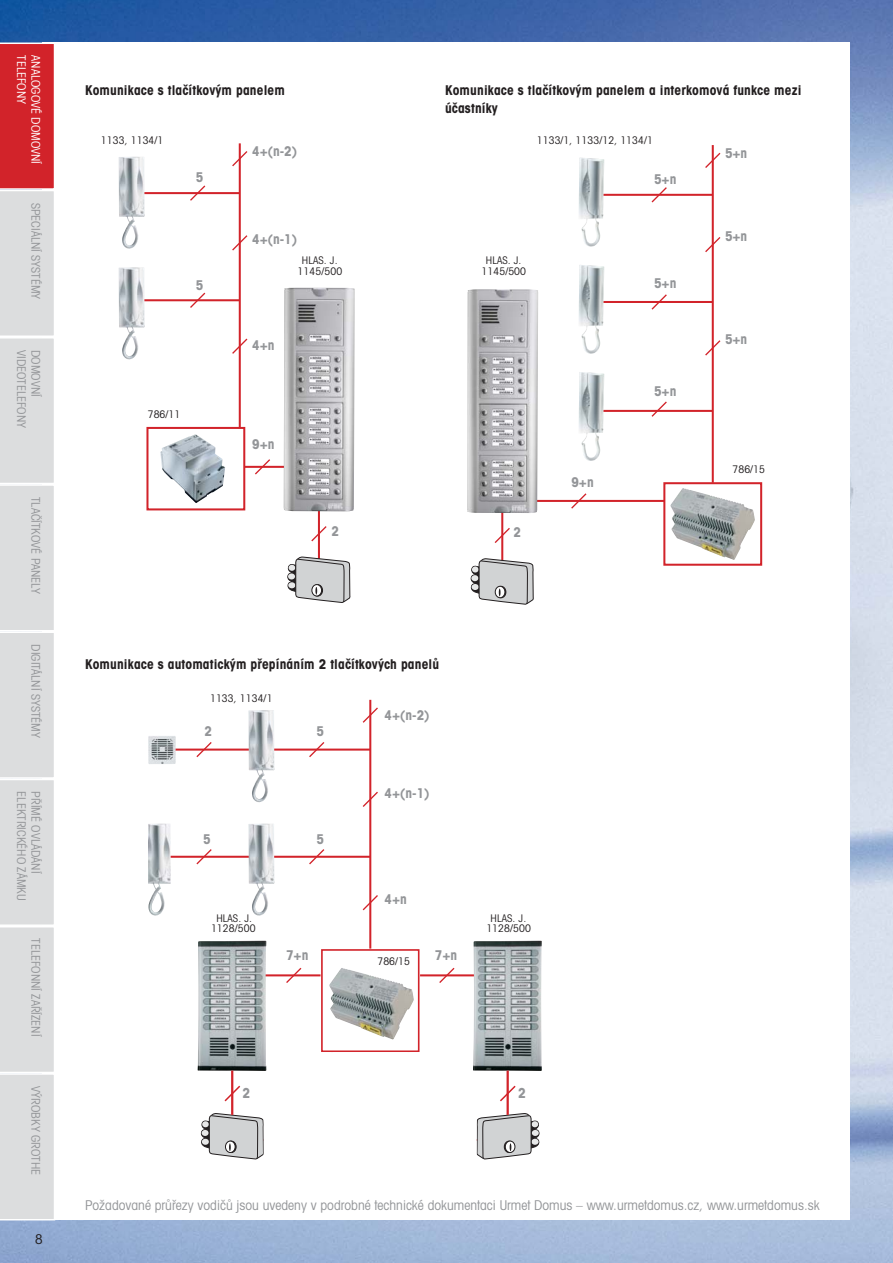
<style>
.page{position:relative;width:893px;height:1263px;background:#fff}
.page>*{position:absolute;margin:0;border:0;box-sizing:border-box;transform-origin:0 0}
.t1{font:700 condensed 13.8px "Avant Garde CE";color:#939598}
.t2{font:700 condensed 13.5px/18px "Avant Garde CE";letter-spacing:.01em;color:#231f20}
.t3{font:condensed 13.5px "Avant Garde CE";color:#939598}
.t4{font:700 condensed 13.5px "Avant Garde CE";color:#939598}
.t5{font:condensed 13.5px "Avant Garde CE";color:#231f20}
.t6{font:condensed 12px/14.4px "Avant Garde CE";color:#939598}
.t7{font:condensed 12px "Avant Garde CE";color:#fff}
.t8{font:condensed 10.5px "Avant Garde CE";letter-spacing:.01em;color:#231f20}
</style>
<div class="page">
<img style="left:0;top:0;width:893px;height:1263px">
<div style="left:43px;top:43px;width:807px;height:1177px;background:#fff"></div>
<img style="left:329px;top:968px;width:85px;height:71px">
<div style="left:321px;top:949px;width:98px;height:103px;border:2px solid #d2232a"></div>
<hr style="left:369px;top:700px;width:2px;height:248px;background:#d2232a">
<hr style="left:169px;top:856px;width:201px;height:2px;background:#d2232a">
<hr style="left:169px;top:748px;width:201px;height:3px;background:#d2232a">
<hr style="left:255px;top:974px;width:66px;height:2px;background:#d2232a">
<img style="left:197px;top:940px;width:69px;height:131px">
<hr style="left:420px;top:974px;width:65px;height:2px;background:#d2232a">
<img style="left:473px;top:940px;width:69px;height:131px">
<svg style="left:362px;top:893px;width:16px;height:19px"></svg>
<svg style="left:362px;top:790px;width:16px;height:18px"></svg>
<svg style="left:362px;top:706px;width:16px;height:18px"></svg>
<svg style="left:438px;top:967px;width:18px;height:16px"></svg>
<svg style="left:285px;top:967px;width:18px;height:16px"></svg>
<svg style="left:308px;top:849px;width:18px;height:16px"></svg>
<svg style="left:195px;top:849px;width:18px;height:16px"></svg>
<svg style="left:308px;top:742px;width:18px;height:15px"></svg>
<svg style="left:195px;top:742px;width:18px;height:16px"></svg>
<img style="left:149px;top:736px;width:27px;height:28px">
<img style="left:149px;top:824px;width:22px;height:92px">
<img style="left:248px;top:824px;width:26px;height:92px">
<img style="left:248px;top:710px;width:26px;height:92px">
<div style="left:146px;top:427px;width:99px;height:83px;border:2px solid #d2232a"></div>
<hr style="left:239px;top:143px;width:2px;height:285px;background:#d2232a">
<hr style="left:144px;top:192px;width:96px;height:2px;background:#d2232a">
<hr style="left:144px;top:299px;width:96px;height:2px;background:#d2232a">
<hr style="left:318px;top:495px;width:2px;height:70px;background:#d2232a">
<svg style="left:189px;top:185px;width:18px;height:16px"></svg>
<svg style="left:189px;top:292px;width:18px;height:16px"></svg>
<svg style="left:232px;top:150px;width:16px;height:18px"></svg>
<svg style="left:232px;top:234px;width:16px;height:18px"></svg>
<svg style="left:232px;top:337px;width:16px;height:18px"></svg>
<svg style="left:287px;top:557px;width:63px;height:46px;background:#c1c2c3"></svg>
<hr style="left:245px;top:466px;width:78px;height:2px;background:#d2232a">
<svg style="left:253px;top:459px;width:19px;height:16px"></svg>
<svg style="left:311px;top:525px;width:16px;height:18px"></svg>
<img style="left:284px;top:288px;width:71px;height:223px">
<img style="left:160px;top:434px;width:65px;height:69px">
<img style="left:119px;top:157px;width:26px;height:92px">
<img style="left:119px;top:267px;width:26px;height:93px">
<img style="left:670px;top:488px;width:85px;height:72px">
<div style="left:663px;top:482px;width:99px;height:84px;border:2px solid #d2232a"></div>
<hr style="left:712px;top:145px;width:2px;height:338px;background:#d2232a">
<hr style="left:598px;top:301px;width:115px;height:2px;background:#d2232a">
<hr style="left:598px;top:194px;width:115px;height:2px;background:#d2232a">
<img style="left:579px;top:265px;width:25px;height:89px">
<img style="left:579px;top:158px;width:25px;height:89px">
<hr style="left:506px;top:500px;width:159px;height:2px;background:#d2232a">
<hr style="left:501px;top:497px;width:2px;height:70px;background:#d2232a">
<svg style="left:650px;top:187px;width:18px;height:16px"></svg>
<svg style="left:651px;top:294px;width:16px;height:16px"></svg>
<svg style="left:570px;top:493px;width:18px;height:16px"></svg>
<svg style="left:705px;top:151px;width:16px;height:18px"></svg>
<svg style="left:705px;top:235px;width:16px;height:19px"></svg>
<svg style="left:705px;top:339px;width:16px;height:18px"></svg>
<img style="left:467px;top:289px;width:71px;height:224px">
<svg style="left:471px;top:558px;width:63px;height:47px"></svg>
<hr style="left:598px;top:410px;width:115px;height:2px;background:#d2232a">
<img style="left:579px;top:372px;width:25px;height:89px">
<svg style="left:650px;top:401px;width:18px;height:16px"></svg>
<svg style="left:494px;top:526px;width:16px;height:18px"></svg>
<svg style="left:0;top:43px;width:54px;height:1177px;background:#dbc6c8"></svg>
<svg style="left:200px;top:1052px;width:340px;height:201px"></svg>
<p class="t7" style="left:26px;top:55px;width:50px;rotate:90deg">TELEFONY</p>
<p class="t7" style="left:40px;top:55px;width:110px;rotate:90deg">ANALOGOVÉ DOMOVNÍ</p>
<p class="t6" style="left:42px;top:203px;width:98px;rotate:90deg">SPECIÁLNÍ SYSTÉMY</p>
<p class="t6" style="left:42px;top:350px;width:79px;rotate:90deg">DOMOVNÍ<br>VIDEOTELEFONY</p>
<p class="t6" style="left:42px;top:497px;width:98px;rotate:90deg">TLAČÍTKOVÉ PANELY</p>
<p class="t6" style="left:42px;top:644px;width:95px;rotate:90deg">DIGITÁLNÍ SYSTÉMY</p>
<p class="t6" style="left:42px;top:791px;width:111px;rotate:90deg">PŘÍMÉ OVLÁDÁNÍ<br>ELEKTRICKÉHO ZÁMKU</p>
<p class="t6" style="left:42px;top:938px;width:99px;rotate:90deg">TELEFONNÍ ZAŘÍZENÍ</p>
<p class="t6" style="left:42px;top:1086px;width:90px;rotate:90deg">VÝROBKY GROTHE</p>
<p class="t5" style="left:35px;top:1234px;width:9px">8</p>
<p class="t2" style="left:85px;top:83px;width:201px">Komunikace s tlačítkovým panelem</p>
<p class="t2" style="left:445px;top:83px;width:358px">Komunikace s tlačítkovým panelem a interkomová funkce mezi účastníky</p>
<p class="t8" style="left:101px;top:137px;width:64px">1133, 1134/1</p>
<p class="t4" style="left:196px;top:172px;width:9px">5</p>
<p class="t4" style="left:196px;top:281px;width:9px">5</p>
<p class="t8" style="left:148px;top:410px;width:34px">786/11</p>
<p class="t4" style="left:252px;top:147px;width:46px">4+(n-2)</p>
<p class="t8" style="left:537px;top:137px;width:118px">1133/1, 1133/12, 1134/1</p>
<p class="t4" style="left:654px;top:175px;width:24px">5+n</p>
<p class="t4" style="left:252px;top:235px;width:46px">4+(n-1)</p>
<p class="t8" style="left:302px;top:257px;width:37px">HLAS. J.</p>
<p class="t8" style="left:486px;top:257px;width:37px">HLAS. J.</p>
<p class="t8" style="left:298px;top:268px;width:46px">1145/500</p>
<p class="t8" style="left:482px;top:268px;width:46px">1145/500</p>
<p class="t4" style="left:654px;top:278px;width:24px">5+n</p>
<p class="t4" style="left:252px;top:340px;width:24px">4+n</p>
<p class="t4" style="left:252px;top:440px;width:24px">9+n</p>
<p class="t4" style="left:331px;top:526px;width:9px">2</p>
<p class="t4" style="left:513px;top:528px;width:9px">2</p>
<p class="t4" style="left:571px;top:478px;width:24px">9+n</p>
<p class="t4" style="left:654px;top:386px;width:24px">5+n</p>
<p class="t2" style="left:85px;top:656px;width:356px">Komunikace s automatickým přepínáním 2 tlačítkových panelů</p>
<p class="t8" style="left:210px;top:695px;width:64px">1133, 1134/1</p>
<p class="t4" style="left:205px;top:727px;width:9px">2</p>
<p class="t4" style="left:317px;top:727px;width:9px">5</p>
<p class="t4" style="left:203px;top:834px;width:9px">5</p>
<p class="t4" style="left:317px;top:834px;width:9px">5</p>
<p class="t4" style="left:385px;top:710px;width:46px">4+(n-2)</p>
<p class="t4" style="left:385px;top:789px;width:46px">4+(n-1)</p>
<p class="t4" style="left:385px;top:894px;width:24px">4+n</p>
<p class="t8" style="left:216px;top:914px;width:37px">HLAS. J.</p>
<p class="t8" style="left:491px;top:914px;width:37px">HLAS. J.</p>
<p class="t8" style="left:211px;top:925px;width:46px">1128/500</p>
<p class="t8" style="left:486px;top:925px;width:46px">1128/500</p>
<p class="t4" style="left:286px;top:951px;width:24px">7+n</p>
<p class="t4" style="left:435px;top:951px;width:24px">7+n</p>
<p class="t8" style="left:377px;top:957px;width:34px">786/15</p>
<p class="t1" style="left:242px;top:1088px;width:9px">2</p>
<p class="t1" style="left:518px;top:1088px;width:9px">2</p>
<p class="t4" style="left:725px;top:148px;width:24px">5+n</p>
<p class="t4" style="left:725px;top:232px;width:24px">5+n</p>
<p class="t4" style="left:725px;top:335px;width:24px">5+n</p>
<p class="t8" style="left:732px;top:465px;width:34px">786/15</p>
<p class="t3" style="left:85px;top:1200px;width:736px">Požadované průřezy vodičů jsou uvedeny v podrobné technické dokumentaci Urmet Domus – www.urmetdomus.cz, www.urmetdomus.sk</p>
</div>
